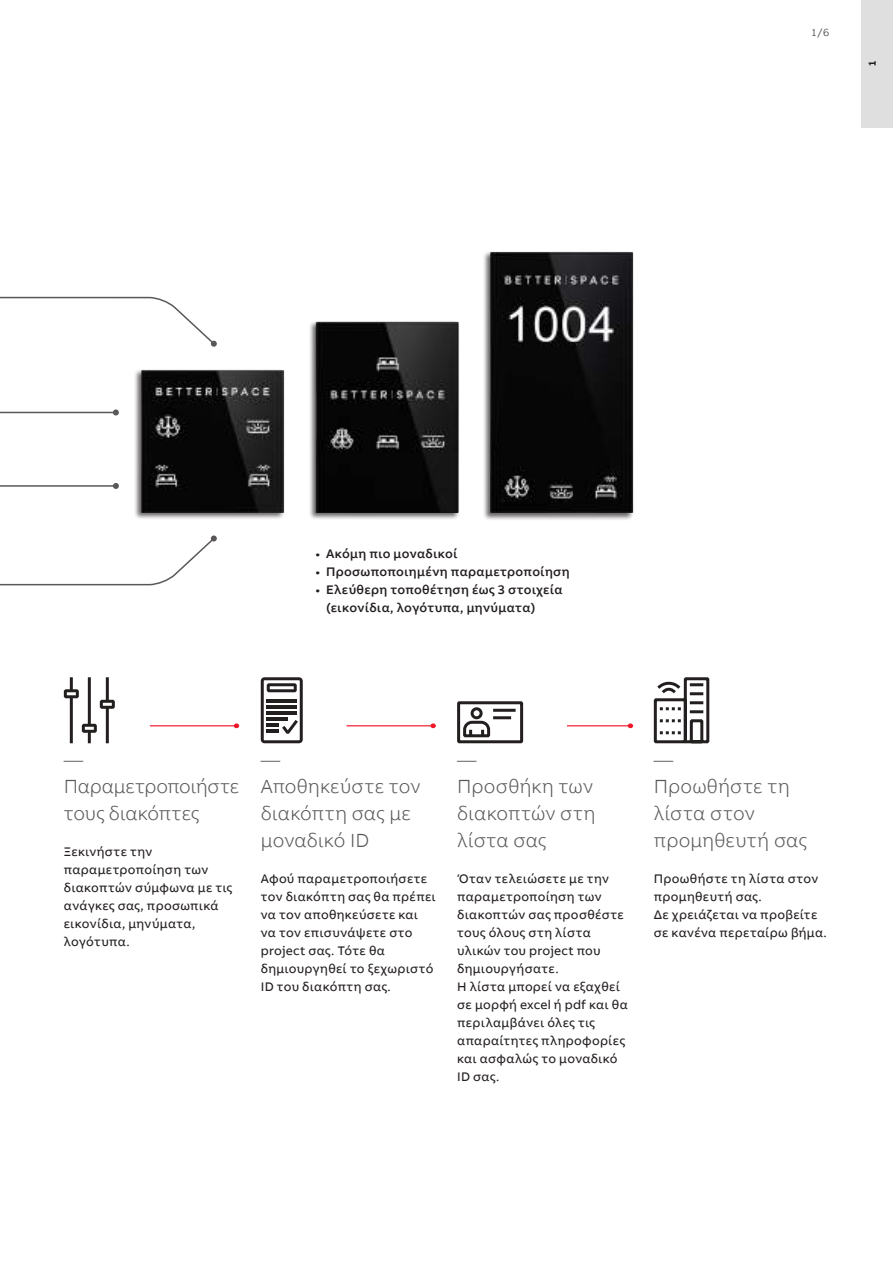
<style>
.page{position:relative;width:893px;height:1263px;background:#fff}
.page>*{position:absolute;margin:0;border:0;box-sizing:border-box;transform-origin:0 0}
.t1{font:300 19.5px/27px "AB Bvoice";color:#5a5758}
.t2{font:12.75px/18px "AB Bvoice";letter-spacing:.015em;color:#241f1f}
.t3{font:500 12.75px/18px "AB Bvoice";letter-spacing:.015em;color:#241f1f}
.t4{font:300 10.5px "AB Bvoice";color:#241f1f}
.t5{font:700 10.5px "AB Bvoice";color:#241f1f}
</style>
<div class="page">
<div style="left:861px;top:0;width:32px;height:128px;background:#e0dfdf"></div>
<div style="left:483px;top:251px;width:152px;height:269px;background:#241f1f;opacity:.7"></div>
<img style="left:490px;top:252px;width:143px;height:261px">
<div style="left:308px;top:321px;width:152px;height:199px;background:#241f1f;opacity:.7"></div>
<img style="left:316px;top:322px;width:143px;height:191px">
<div style="left:134px;top:369px;width:152px;height:151px;background:#241f1f;opacity:.7"></div>
<img style="left:141px;top:370px;width:143px;height:143px">
<svg style="left:0;top:296px;width:217px;height:51px"></svg>
<hr style="left:0;top:412px;width:116px;height:1px;background:#5a5758">
<svg style="left:113px;top:409px;width:6px;height:6px"></svg>
<hr style="left:0;top:485px;width:116px;height:2px;background:#5a5758">
<svg style="left:113px;top:483px;width:6px;height:6px"></svg>
<svg style="left:0;top:535px;width:217px;height:51px"></svg>
<svg style="left:261px;top:677px;width:42px;height:66px"></svg>
<svg style="left:457px;top:701px;width:67px;height:43px"></svg>
<svg style="left:653px;top:677px;width:57px;height:67px"></svg>
<svg style="left:64px;top:677px;width:51px;height:66px"></svg>
<svg style="left:150px;top:723px;width:89px;height:5px"></svg>
<svg style="left:347px;top:723px;width:89px;height:5px"></svg>
<svg style="left:567px;top:723px;width:66px;height:5px"></svg>
<p class="t4" style="left:812px;top:26px;width:19px">1/6</p>
<p class="t5" style="left:865px;top:66px;width:7px;rotate:-90deg">1</p>
<p class="t3" style="left:316px;top:545px;width:144px">• Ακόμη πιο μοναδικοί</p>
<p class="t3" style="left:316px;top:563px;width:256px">• Προσωποποιημένη παραμετροποίηση</p>
<p class="t3" style="left:326px;top:581px;width:238px;text-indent:-11px">• Ελεύθερη τοποθέτηση έως 3 στοιχεία (εικονίδια, λογότυπα, μηνύματα)</p>
<h1 class="t1" style="left:64px;top:746px;width:177px">—<br>Παραμετροποιήστε τους διακόπτες</h1>
<p class="t2" style="left:64px;top:843px;width:170px">Ξεκινήστε την παραμετροποίηση των διακοπτών σύμφωνα με τις ανάγκες σας, προσωπικά εικονίδια, μηνύματα, λογότυπα.</p>
<h1 class="t1" style="left:261px;top:746px;width:161px">—<br>Αποθηκεύστε τον διακόπτη σας με μοναδικό ID</h1>
<p class="t2" style="left:261px;top:870px;width:177px">Αφού παραμετροποιήσετε τον διακόπτη σας θα πρέπει να τον αποθηκεύσετε και να τον επισυνάψετε στο project σας. Τότε θα δημιουργηθεί το ξεχωριστό<br>ID του διακόπτη σας.</p>
<h1 class="t1" style="left:457px;top:746px;width:140px">—<br>Προσθήκη των διακοπτών στη λίστα σας</h1>
<p class="t2" style="left:457px;top:870px;width:172px">Όταν τελειώσετε με την παραμετροποίηση των διακοπτών σας προσθέστε τους όλους στη λίστα υλικών του project που δημιουργήσατε.<br>Η λίστα μπορεί να εξαχθεί σε μορφή excel ή pdf και θα περιλαμβάνει όλες τις απαραίτητες πληροφορίες και ασφαλώς το μοναδικό<br>ID σας.</p>
<h1 class="t1" style="left:654px;top:746px;width:155px">—<br>Προωθήστε τη λίστα στον προμηθευτή σας</h1>
<p class="t2" style="left:654px;top:870px;width:175px">Προωθήστε τη λίστα στον προμηθευτή σας.<br>Δε χρειάζεται να προβείτε σε κανένα περεταίρω βήμα.</p>
</div>
